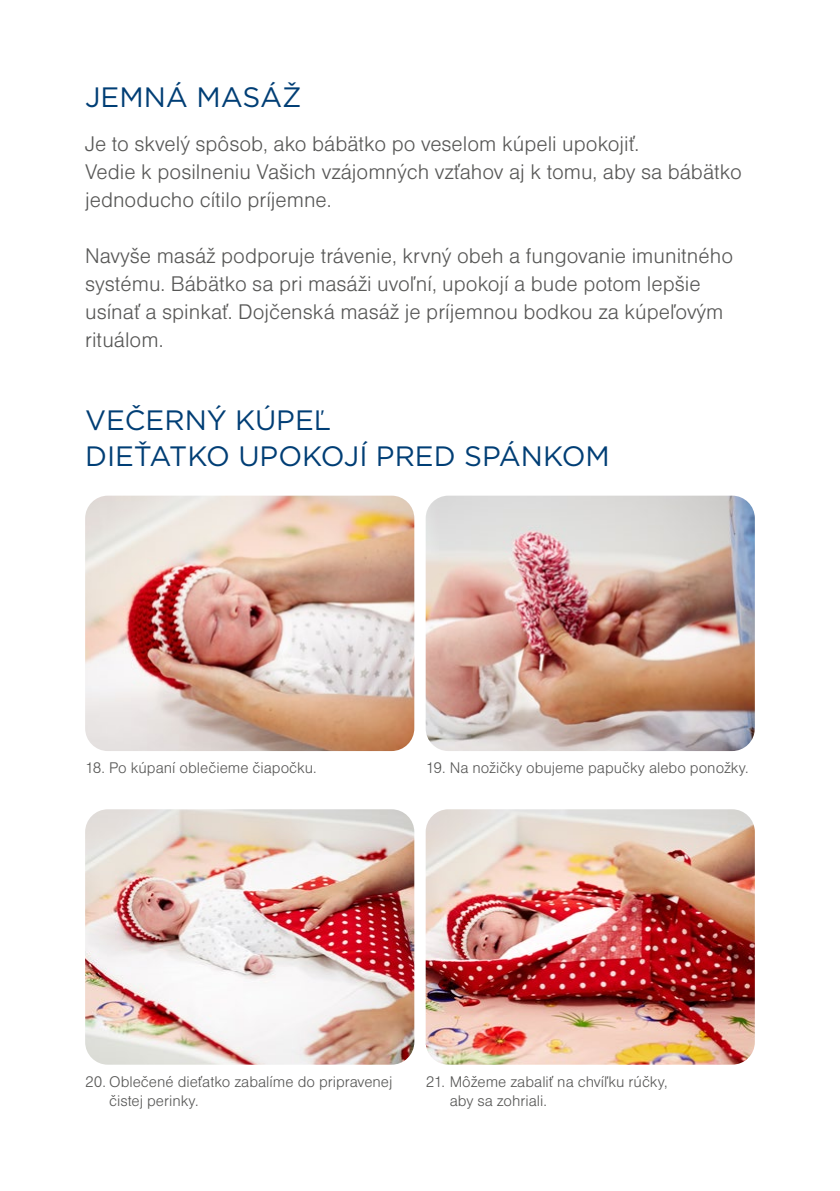
<style>
.page{position:relative;width:840px;height:1191px;background:#fff}
.page>*{position:absolute;margin:0;border:0;box-sizing:border-box;transform-origin:0 0}
.t1{font:28px/36px "Gotham";color:#003e75}
.t2{font:22px/28px "Nimbus Sans DOT Ligh";color:#575756}
.t3{font:16px/19.2px "Nimbus Sans DOT Ligh";color:#575756}
</style>
<div class="page">
<img style="left:85px;top:809px;width:329px;height:255px">
<img style="left:425px;top:809px;width:329px;height:255px">
<img style="left:85px;top:495px;width:329px;height:256px">
<img style="left:425px;top:495px;width:329px;height:256px">
<p class="t1" style="left:85px;top:80px;width:218px">JEMNÁ MASÁŽ</p>
<p class="t2" style="left:85px;top:129px;width:657px">Je to skvelý spôsob, ako bábätko po veselom kúpeli upokojiť.<br>Vedie k posilneniu Vašich vzájomných vzťahov aj k tomu, aby sa bábätko jednoducho cítilo príjemne.</p>
<p class="t2" style="left:85px;top:241px;width:649px">Navyše masáž podporuje trávenie, krvný obeh a fungovanie imunitného systému. Bábätko sa pri masáži uvoľní, upokojí a bude potom lepšie usínať a spinkať. Dojčenská masáž je príjemnou bodkou za kúpeľovým rituálom.</p>
<p class="t1" style="left:85px;top:402px;width:526px">VEČERNÝ KÚPEĽ<br>DIEŤATKO UPOKOJÍ PRED SPÁNKOM</p>
<p class="t3" style="left:85px;top:758px;width:233px">18. Po kúpaní oblečieme čiapočku.</p>
<p class="t3" style="left:425px;top:758px;width:324px">19. Na nožičky obujeme papučky alebo ponožky.</p>
<p class="t3" style="left:109px;top:1071px;width:284px;text-indent:-24px">20. Oblečené dieťatko zabalíme do pripravenej čistej perinky.</p>
<p class="t3" style="left:449px;top:1071px;width:219px;text-indent:-24px">21. Môžeme zabaliť na chvíľku rúčky, aby sa zohriali.</p>
</div>
